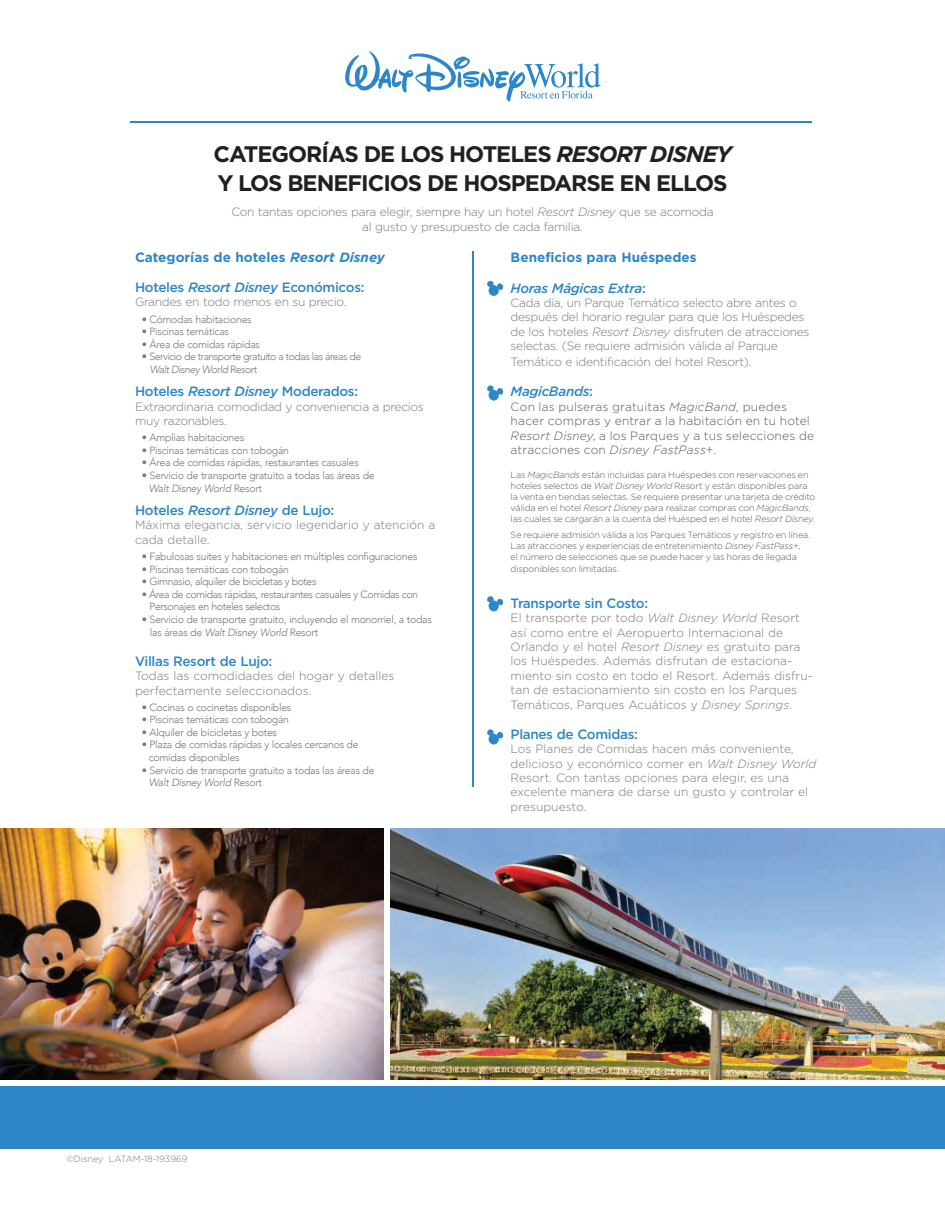
<style>
.page{position:relative;width:945px;height:1215px;background:#fff}
.page>*{position:absolute;margin:0;border:0;box-sizing:border-box;transform-origin:0 0}
.t1{font:700 22.5px/28.5px "Gotham";letter-spacing:-.045em;color:#231f20}
.t2{font:500 13.5px "Gotham";letter-spacing:-.025em;color:#2d86c7}
.t3{font:700 13.5px "Gotham";color:#2d86c7}
.t4{font:italic 500 13.5px "Gotham";letter-spacing:-.025em;color:#2d86c7}
.t5{font:300 12px/14.4px "Gotham";letter-spacing:-.01em;color:#76787b}
.t6{font:300 12px/14.4px "Gotham";letter-spacing:.015em;color:#57585a}
.t7{font:300 10.5px/12.6px "Avenir";letter-spacing:-.025em;color:#76787b}
.t8{font:300 10.5px/12.6px "Avenir";letter-spacing:-.05em;color:#76787b}
.t9{font:300 9px/10.8px "Gotham";letter-spacing:-.015em;color:#57585a}
.t10{font:300 9px "Gotham";color:#76787b}
.s1{font-style:italic}
.s2{font-style:normal}
</style>
<div class="page">
<img style="left:390px;top:828px;width:555px;height:252px">
<img style="left:0;top:828px;width:384px;height:252px">
<div style="left:0;top:1086px;width:945px;height:63px;background:#2d86c7"></div>
<hr style="left:131px;top:121px;width:681px;height:2px;background:#2d86c7">
<hr style="left:472px;top:251px;width:2px;height:536px;background:#2d86c7">
<svg style="left:345px;top:51px;width:256px;height:51px"></svg>
<svg style="left:487px;top:281px;width:16px;height:15px"></svg>
<svg style="left:487px;top:385px;width:16px;height:16px"></svg>
<svg style="left:487px;top:596px;width:16px;height:15px"></svg>
<svg style="left:487px;top:729px;width:16px;height:15px"></svg>
<h1 class="t1" style="left:214px;top:139px;width:519px">CATEGORÍAS DE LOS HOTELES <span class="s1">RESORT DISNEY<br></span>Y LOS BENEFICIOS DE HOSPEDARSE EN ELLOS</h1>
<p class="t5" style="left:231px;top:205px;width:484px;text-align:center">Con tantas opciones para elegir, siempre hay un hotel <span class="s1">Resort Disney</span> que se acomoda al gusto y presupuesto de cada familia.</p>
<p class="t3" style="left:511px;top:250px;width:188px">Beneficios para Huéspedes</p>
<p class="t4" style="left:511px;top:280px;width:137px">Horas Mágicas Extra<span class="s2">:</span></p>
<p class="t5" style="left:511px;top:295px;width:300px">Cada día, un Parque Temático selecto abre antes o después del horario regular para que los Huéspedes de los hoteles <span class="s1">Resort Disney</span> disfruten de atracciones selectas. (Se requiere admisión válida al Parque</p>
<p class="t5" style="left:511px;top:355px;width:242px">Temático e identificación del hotel Resort).</p>
<p class="t4" style="left:511px;top:384px;width:84px">MagicBands<span class="s2">:</span></p>
<p class="t6" style="left:511px;top:399px;width:305px">Con las pulseras gratuitas <span class="s1">MagicBand,</span> puedes hacer compras y entrar a la habitación en tu hotel <span class="s1">Resort Disney</span>, a los Parques y a tus selecciones de atracciones con <span class="s1">Disney FastPass</span>+.</p>
<p class="t9" style="left:511px;top:470px;width:306px">Las <span class="s1">MagicBands</span> están incluidas para Huéspedes con reservaciones en hoteles selectos de <span class="s1">Walt Disney World</span> Resort y están disponibles para la venta en tiendas selectas. Se requiere presentar una tarjeta de crédito válida en el hotel <span class="s1">Resort Disney</span> para realizar compras con <span class="s1">MagicBands</span>, las cuales se cargarán a la cuenta del Huésped en el hotel <span class="s1">Resort Disney</span>.</p>
<p class="t9" style="left:511px;top:530px;width:301px">Se requiere admisión válida a los Parques Temáticos y registro en línea.<br>Las atracciones y experiencias de entretenimiento <span class="s1">Disney FastPass</span>+,<br>el número de selecciones que se puede hacer y las horas de llegada</p>
<p class="t9" style="left:511px;top:563px;width:110px">disponibles son limitadas.</p>
<p class="t2" style="left:511px;top:595px;width:139px">Transporte sin Costo:</p>
<p class="t5" style="left:511px;top:611px;width:304px">El transporte por todo <span class="s1">Walt Disney World</span> Resort así como entre el Aeropuerto Internacional de Orlando y el hotel <span class="s1">Resort Disney</span> es gratuito para los Huéspedes. Además disfrutan de estaciona&shy;miento sin costo en todo el Resort. Además disfru&shy;tan de estacionamiento sin costo en los Parques Temáticos, Parques Acuáticos y <span class="s1">Disney Springs</span>.</p>
<p class="t2" style="left:511px;top:726px;width:129px">Planes de Comidas:</p>
<p class="t5" style="left:511px;top:742px;width:307px">Los Planes de Comidas hacen más conveniente, delicioso y económico comer en <span class="s1">Walt Disney World </span>Resort. Con tantas opciones para elegir, es una excelente manera de darse un gusto y controlar el presupuesto.</p>
<p class="t3" style="left:135px;top:249px;width:251px">Categorías de hoteles <span class="s1">Resort Disney</span></p>
<p class="t2" style="left:135px;top:280px;width:231px">Hoteles <span class="s1">Resort Disney</span> Económicos:</p>
<p class="t5" style="left:135px;top:295px;width:213px">Grandes en todo menos en su precio.</p>
<p class="t7" style="left:142px;top:313px;width:112px">• Cómodas habitaciones</p>
<p class="t7" style="left:142px;top:325px;width:89px">• Piscinas temáticas</p>
<p class="t7" style="left:142px;top:338px;width:120px">• Área de comidas rápidas</p>
<p class="t8" style="left:150px;top:350px;width:213px;text-indent:-8px">• Servicio de transporte gratuito a todas las áreas de<br><span class="s1">Walt Disney World</span> Resort</p>
<p class="t2" style="left:135px;top:384px;width:225px">Hoteles <span class="s1">Resort Disney</span> Moderados:</p>
<p class="t5" style="left:135px;top:399px;width:290px">Extraordinaria comodidad y conveniencia a precios muy razonables.</p>
<p class="t7" style="left:142px;top:431px;width:104px">• Amplias habitaciones</p>
<p class="t7" style="left:142px;top:444px;width:149px">• Piscinas temáticas con tobogán</p>
<p class="t7" style="left:142px;top:457px;width:219px">• Área de comidas rápidas, restaurantes casuales</p>
<p class="t7" style="left:149px;top:469px;width:228px;text-indent:-7px">• Servicio de transporte gratuito a todas las áreas de<br><span class="s1">Walt Disney World</span> Resort</p>
<p class="t2" style="left:135px;top:503px;width:201px">Hoteles <span class="s1">Resort Disney</span> de Lujo:</p>
<p class="t5" style="left:135px;top:518px;width:302px">Máxima elegancia, servicio legendario y atención a cada detalle.</p>
<p class="t7" style="left:142px;top:550px;width:277px">• Fabulosas suites y habitaciones en múltiples configuraciones</p>
<p class="t7" style="left:142px;top:563px;width:149px">• Piscinas temáticas con tobogán</p>
<p class="t7" style="left:142px;top:575px;width:176px">• Gimnasio, alquiler de bicicletas y botes</p>
<p class="t7" style="left:149px;top:588px;width:270px;text-indent:-8px">• Área de comidas rápidas, restaurantes casuales y Comidas con<br>Personajes en hoteles selectos</p>
<p class="t7" style="left:150px;top:613px;width:283px;text-indent:-8px">• Servicio de transporte gratuito, incluyendo el monorriel, a todas las áreas de <span class="s1">Walt Disney World</span> Resort</p>
<p class="t2" style="left:135px;top:653px;width:139px">Villas Resort de Lujo:</p>
<p class="t5" style="left:135px;top:669px;width:261px">Todas las comodidades del hogar y detalles perfectamente seleccionados.</p>
<p class="t7" style="left:142px;top:701px;width:151px">• Cocinas o cocinetas disponibles</p>
<p class="t7" style="left:142px;top:713px;width:149px">• Piscinas temáticas con tobogán</p>
<p class="t7" style="left:142px;top:726px;width:137px">• Alquiler de bicicletas y botes</p>
<p class="t7" style="left:149px;top:739px;width:211px;text-indent:-7px">• Plaza de comidas rápidas y locales cercanos de comidas disponibles</p>
<p class="t7" style="left:149px;top:764px;width:227px;text-indent:-7px">• Servicio de transporte gratuito a todas las áreas de<br><span class="s1">Walt Disney World</span> Resort</p>
<p class="t10" style="left:66px;top:1153px;width:123px">©Disney LATAM-18-193969</p>
</div>
